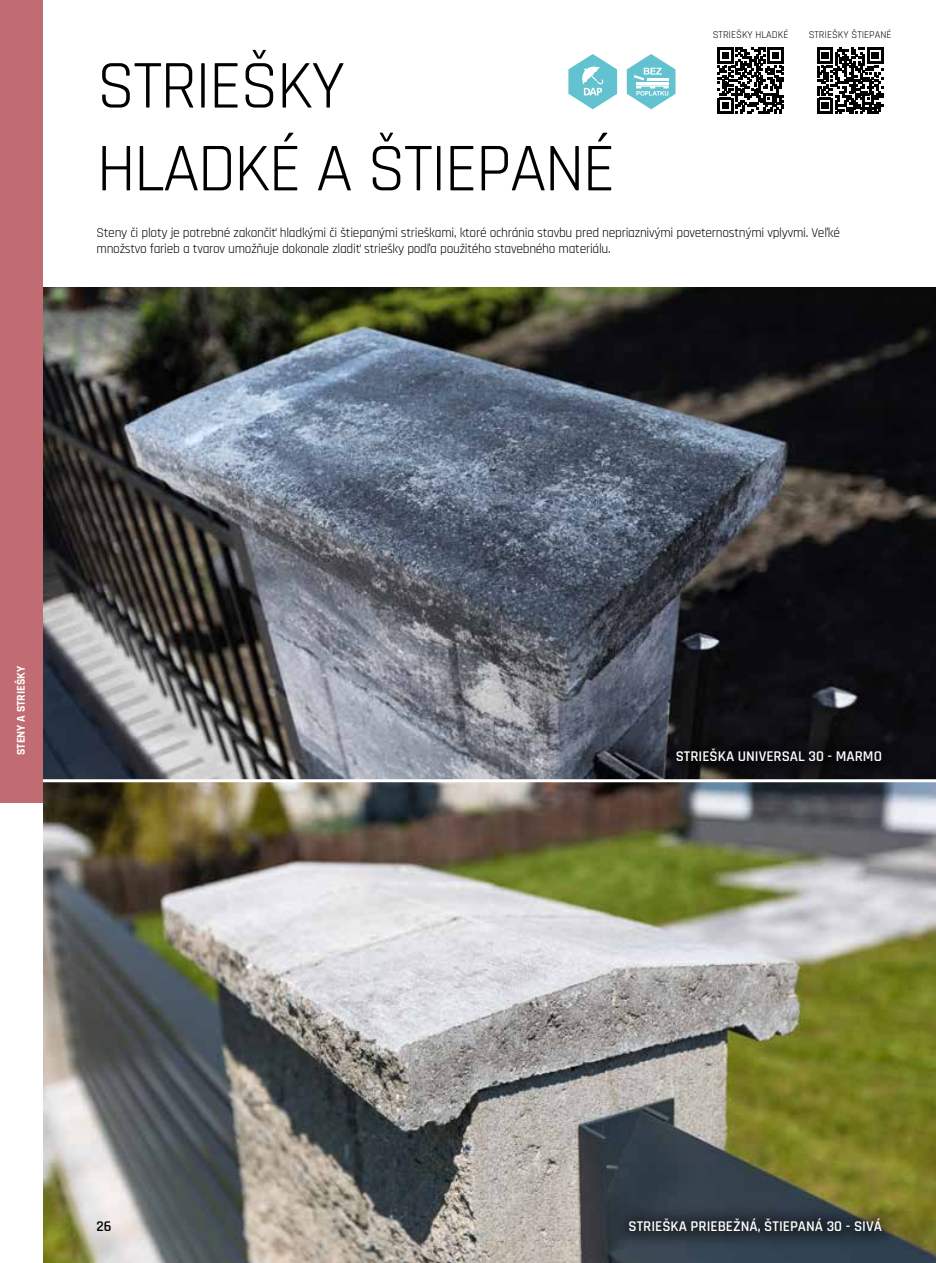
<style>
.page{position:relative;width:936px;height:1263px;background:#fff}
.page>*{position:absolute;margin:0;border:0;box-sizing:border-box;transform-origin:0 0}
.t1{font:69px/82.8px "Rajdhani";letter-spacing:-.03em;color:#000}
.t2{font:600 15px "Rajdhani";color:#fff}
.t3{font:600 15px "Rajdhani";color:#000}
.t4{font:13.5px/16.2px "Rajdhani";letter-spacing:-.02em;color:#000}
.t5{font:700 12px "Rajdhani";color:#fff}
.t6{font:10.5px "Rajdhani";color:#000}
</style>
<div class="page">
<img style="left:43px;top:287px;width:892px;height:492px">
<img style="left:43px;top:782px;width:892px;height:481px">
<div style="left:657px;top:729px;width:243px;height:51px;background:#000;opacity:.57"></div>
<div style="left:610px;top:1200px;width:290px;height:51px;background:#000;opacity:.57"></div>
<svg style="left:626px;top:54px;width:49px;height:55px"></svg>
<svg style="left:717px;top:48px;width:66px;height:66px"></svg>
<svg style="left:817px;top:48px;width:66px;height:66px"></svg>
<hr style="left:30px;top:779px;width:905px;height:3px;background:#fff">
<svg style="left:568px;top:54px;width:49px;height:55px"></svg>
<div style="left:0;top:0;width:43px;height:802px;background:#c16b72"></div>
<p class="t6" style="left:712px;top:29px;width:77px">STRIEŠKY HLADKÉ</p>
<p class="t6" style="left:808px;top:29px;width:84px">STRIEŠKY ŠTIEPANÉ</p>
<h1 class="t1" style="left:97px;top:46px;width:520px">STRIEŠKY<br>HLADKÉ A ŠTIEPANÉ</h1>
<p class="t4" style="left:97px;top:225px;width:744px">Steny či ploty je potrebné zakončiť hladkými či štiepanými strieškami, ktoré ochránia stavbu pred nepriaznivými poveternostnými vplyvmi. Veľké množstvo farieb a tvarov umožňuje dokonale zladiť striešky podľa použitého stavebného materiálu.</p>
<p class="t5" style="left:14px;top:755px;width:91px;rotate:-90deg">STENY A STRIEŠKY</p>
<p class="t2" style="left:675px;top:747px;width:208px">STRIEŠKA UNIVERSAL 30 - MARMO</p>
<p class="t3" style="left:97px;top:1218px;width:17px">26</p>
<p class="t2" style="left:628px;top:1218px;width:255px">STRIEŠKA PRIEBEŽNÁ, ŠTIEPANÁ 30 - SIVÁ</p>
</div>
